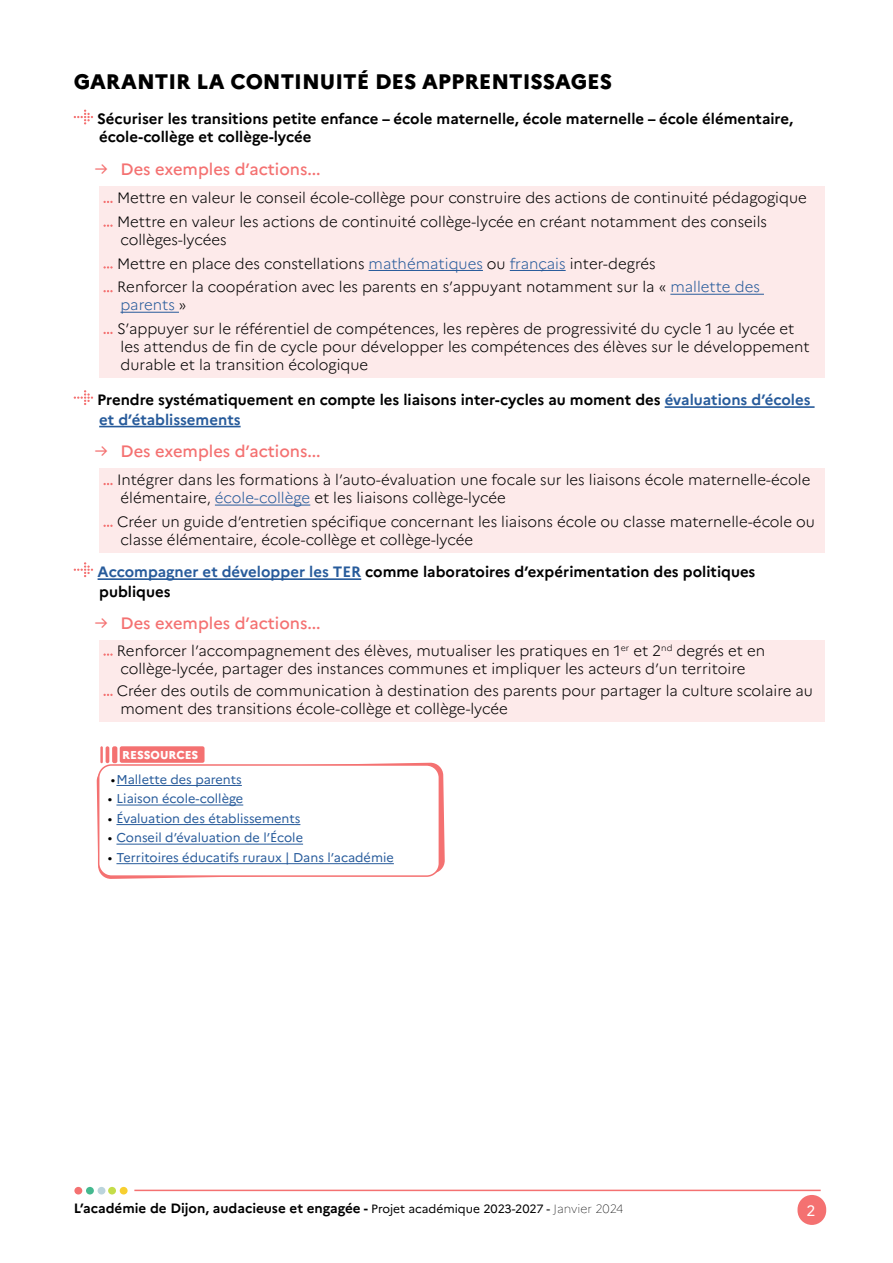
<style>
.page{position:relative;width:893px;height:1263px;background:#fff}
.page>*{position:absolute;margin:0;border:0;box-sizing:border-box;transform-origin:0 0}
.t1{font:800 21px "Marianne";color:#000}
.t2{font:500 16.5px "Marianne";color:#f47171}
.t3{font:300 15px/18px "Marianne";color:#000}
.t4{font:700 15px/19.5px "Marianne";color:#000}
.t5{font:15px "Marianne";color:#fff}
.t6{font:700 13.5px "Marianne";color:#000}
.t7{font:12.75px "Marianne";color:#275b9b}
.t8{font:800 11.55px "Marianne";color:#fff}
.s1{font-weight:400}
.s2{color:#275b9b}
.s3{color:#000}
.s4{font-weight:400;font-size:12px}
.s5{font-weight:100;font-size:12px}
</style>
<div class="page">
<hr style="left:134px;top:1189px;width:687px;height:2px;background:#f47171">
<div style="left:797px;top:1195px;width:29px;height:30px;background:#f47171;border-radius:14px"></div>
<div style="left:98px;top:1187px;width:7px;height:7px;background:#bbd4dc;border-radius:50%"></div>
<div style="left:86px;top:1187px;width:8px;height:7px;background:#44b98f;border-radius:50%"></div>
<div style="left:74px;top:1187px;width:8px;height:7px;background:#f47171;border-radius:50%"></div>
<div style="left:120px;top:1187px;width:8px;height:7px;background:#f7cf30;border-radius:50%"></div>
<div style="left:108px;top:1187px;width:8px;height:7px;background:#c4dd49;border-radius:50%"></div>
<div style="left:99px;top:186px;width:726px;height:25px;background:#fdeaea"></div>
<div style="left:99px;top:210px;width:726px;height:43px;background:#fdeaea"></div>
<div style="left:99px;top:252px;width:726px;height:25px;background:#fdeaea"></div>
<hr style="left:369px;top:270px;width:114px;height:1px;background:#275b9b">
<hr style="left:510px;top:270px;width:56px;height:1px;background:#275b9b">
<div style="left:99px;top:276px;width:726px;height:42px;background:#fdeaea"></div>
<hr style="left:670px;top:294px;width:94px;height:1px;background:#275b9b">
<hr style="left:120px;top:312px;width:59px;height:1px;background:#275b9b">
<div style="left:99px;top:317px;width:726px;height:61px;background:#fdeaea"></div>
<hr style="left:665px;top:406px;width:150px;height:2px;background:#275b9b">
<hr style="left:99px;top:426px;width:142px;height:1px;background:#275b9b">
<div style="left:99px;top:468px;width:726px;height:43px;background:#fdeaea"></div>
<hr style="left:215px;top:505px;width:95px;height:1px;background:#275b9b">
<div style="left:99px;top:510px;width:726px;height:43px;background:#fdeaea"></div>
<hr style="left:98px;top:578px;width:263px;height:2px;background:#275b9b">
<div style="left:99px;top:640px;width:726px;height:42px;background:#fdeaea"></div>
<div style="left:99px;top:680px;width:726px;height:42px;background:#fdeaea"></div>
<svg style="left:74px;top:110px;width:19px;height:14px"></svg>
<svg style="left:103px;top:201px;width:10px;height:2px"></svg>
<svg style="left:103px;top:225px;width:10px;height:2px"></svg>
<svg style="left:103px;top:266px;width:10px;height:3px"></svg>
<svg style="left:103px;top:290px;width:10px;height:2px"></svg>
<svg style="left:103px;top:332px;width:10px;height:2px"></svg>
<svg style="left:74px;top:390px;width:19px;height:15px"></svg>
<svg style="left:103px;top:483px;width:10px;height:2px"></svg>
<svg style="left:103px;top:525px;width:10px;height:2px"></svg>
<svg style="left:74px;top:562px;width:19px;height:15px"></svg>
<svg style="left:103px;top:653px;width:10px;height:3px"></svg>
<svg style="left:103px;top:694px;width:10px;height:2px"></svg>
<svg style="left:97px;top:763px;width:348px;height:116px"></svg>
<div style="left:99px;top:765px;width:340px;height:111px;background:#fff;border-radius:13px"></div>
<hr style="left:116px;top:785px;width:126px;height:1px;background:#275b9b">
<hr style="left:116px;top:804px;width:127px;height:1px;background:#275b9b">
<hr style="left:116px;top:824px;width:184px;height:1px;background:#275b9b">
<hr style="left:116px;top:844px;width:187px;height:1px;background:#275b9b">
<hr style="left:116px;top:863px;width:278px;height:1px;background:#275b9b">
<div style="left:98px;top:764px;width:342px;height:113px;border:2px solid #f47171;border-radius:13px"></div>
<div style="left:120px;top:746px;width:85px;height:17px;background:#f47171;border-radius:2px"></div>
<div style="left:112px;top:746px;width:5px;height:17px;background:#f47171;border-radius:2px"></div>
<hr style="left:100px;top:746px;width:3px;height:17px;background:#f47171">
<hr style="left:106px;top:746px;width:3px;height:17px;background:#f47171;border-radius:2px">
<h1 class="t1" style="left:74px;top:69px;width:540px">GARANTIR LA CONTINUITÉ DES APPRENTISSAGES</h1>
<p class="t4" style="left:97px;top:110px;width:697px;line-height:18px">Sécuriser les transitions petite enfance – école maternelle, école maternelle – école élémentaire, école-collège et collège-lycée</p>
<p class="t2" style="left:95px;top:159px;width:227px"><span class="s1">→</span> Des exemples d’actions...</p>
<p class="t3" style="left:117px;top:186px;width:691px;line-height:23.7px">Mettre en valeur le conseil école-collège pour construire des actions de continuité pédagogique<br>Mettre en valeur les actions de continuité collège-lycée en créant notamment des conseils</p>
<p class="t3" style="left:117px;top:228px;width:644px;line-height:23.7px">collèges-lycées<br>Mettre en place des constellations <span class="s2">mathématiques</span> ou <span class="s2">français</span> inter-degrés<br>Renforcer la coopération avec les parents en s’appuyant notamment sur la « <span class="s2">mallette des</span></p>
<p class="t3" style="left:117px;top:293px;width:679px;line-height:23.7px"><span class="s2">parents</span> »<br>S’appuyer sur le référentiel de compétences, les repères de progressivité du cycle 1 au lycée et</p>
<p class="t3" style="left:120px;top:338px;width:691px">les attendus de fin de cycle pour développer les compétences des élèves sur le développement durable et la transition écologique</p>
<p class="t4" style="left:97px;top:390px;width:715px">Prendre systématiquement en compte les liaisons inter-cycles au moment des <span class="s2">évaluations d’écoles et d’établissements</span></p>
<p class="t2" style="left:95px;top:441px;width:227px"><span class="s1">→</span> Des exemples d’actions...</p>
<p class="t3" style="left:117px;top:471px;width:695px">Intégrer dans les formations à l’auto-évaluation une focale sur les liaisons école maternelle-école élémentaire, <span class="s2">école-collège</span> et les liaisons collège-lycée</p>
<p class="t3" style="left:117px;top:512px;width:699px">Créer un guide d’entretien spécifique concernant les liaisons école ou classe maternelle-école ou classe élémentaire, école-collège et collège-lycée</p>
<p class="t4" style="left:98px;top:562px;width:659px"><span class="s2">Accompagner et développer les TER</span> comme laboratoires d’expérimentation des politiques publiques</p>
<p class="t2" style="left:95px;top:613px;width:227px"><span class="s1">→</span> Des exemples d’actions...</p>
<p class="t3" style="left:117px;top:641px;width:650px">Renforcer l’accompagnement des élèves, mutualiser les pratiques en 1<sup>er</sup> et 2<sup>nd</sup> degrés et en collège-lycée, partager des instances communes et impliquer les acteurs d’un territoire</p>
<p class="t3" style="left:117px;top:682px;width:698px">Créer des outils de communication à destination des parents pour partager la culture scolaire au moment des transitions école-collège et collège-lycée</p>
<p class="t8" style="left:122px;top:747px;width:78px">RESSOURCES</p>
<p class="t7" style="left:111px;top:771px;width:132px"><span class="s3">•</span>Mallette des parents</p>
<p class="t7" style="left:108px;top:791px;width:137px"><span class="s3">•</span> Liaison école-collège</p>
<p class="t7" style="left:108px;top:810px;width:194px"><span class="s3">•</span> Évaluation des établissements</p>
<p class="t7" style="left:108px;top:830px;width:197px"><span class="s3">•</span> Conseil d’évaluation de l’École</p>
<p class="t7" style="left:108px;top:850px;width:287px"><span class="s3">•</span> Territoires éducatifs ruraux | Dans l’académie</p>
<p class="t6" style="left:74px;top:1200px;width:551px">L’académie de Dijon, audacieuse et engagée - <span class="s4">Projet académique 2023-2027 -</span> <span class="s5">Janvier 2024</span></p>
<p class="t5" style="left:806px;top:1201px;width:10px">2</p>
</div>
